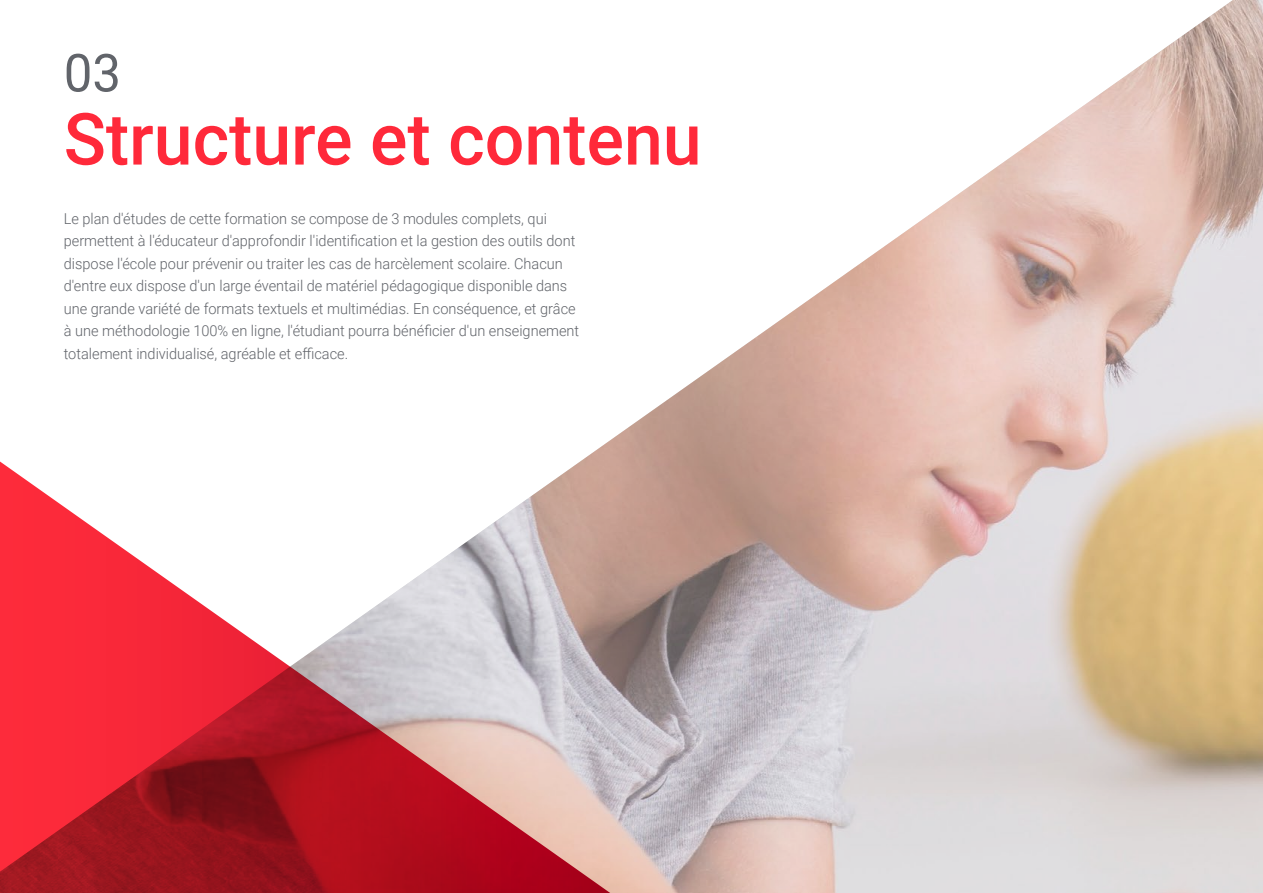
<style>
.page{position:relative;width:1263px;height:893px;background:#fff}
.page>*{position:absolute;margin:0;border:0;box-sizing:border-box;transform-origin:0 0}
.t1{font:500 72px "Roboto";color:#ff293a}
.t2{font:52.5px "Roboto";color:#61646a}
.t3{font:300 15px/22.5px "Roboto";color:#61646a}
</style>
<div class="page">
<img style="left:602px;top:0;width:661px;height:893px">
<svg style="left:0;top:446px;width:640px;height:447px"></svg>
<h2 class="t2" style="left:64px;top:36px;width:59px">03</h2>
<h1 class="t1" style="left:64px;top:89px;width:639px">Structure et contenu</h1>
<p class="t3" style="left:64px;top:207px;width:517px">Le plan d'études de cette formation se compose de 3 modules complets, qui permettent à l'éducateur d'approfondir l'identification et la gestion des outils dont dispose l'école pour prévenir ou traiter les cas de harcèlement scolaire. Chacun d'entre eux dispose d'un large éventail de matériel pédagogique disponible dans une grande variété de formats textuels et multimédias. En conséquence, et grâce à une méthodologie 100% en ligne, l'étudiant pourra bénéficier d'un enseignement totalement individualisé, agréable et efficace.</p>
</div>
